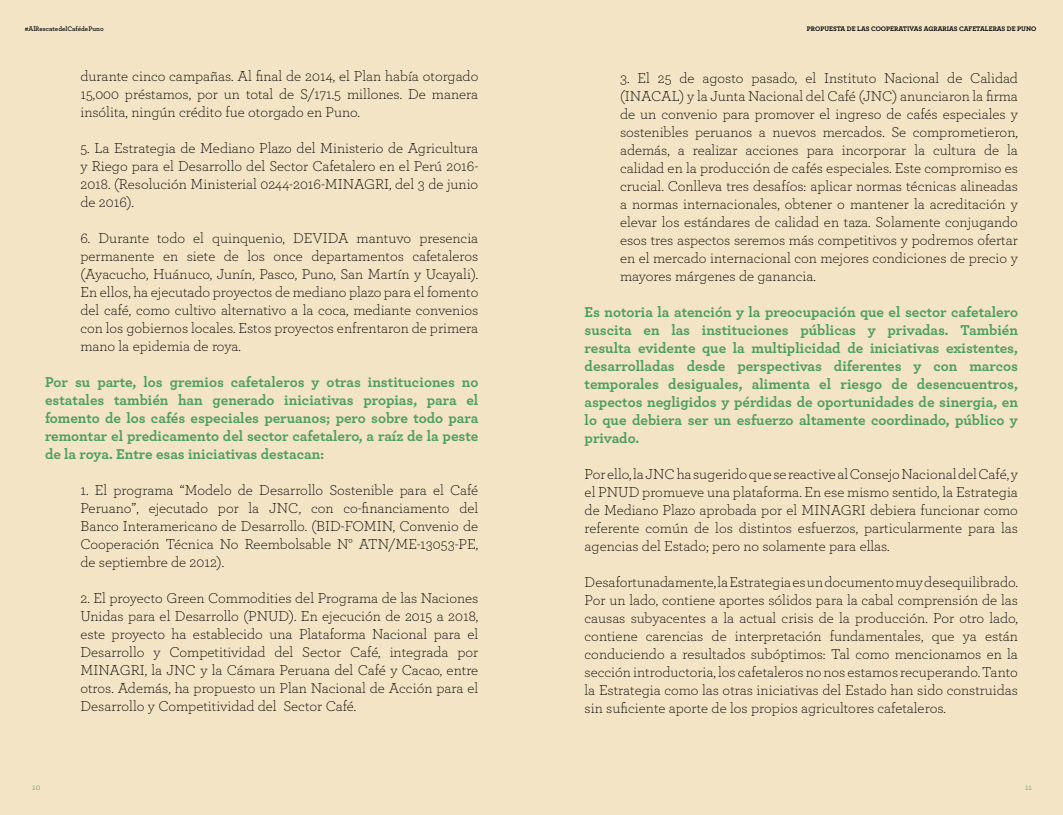
<style>
.page{position:relative;width:1063px;height:815px;background:#f2e4c5}
.page>*{position:absolute;margin:0;border:0;box-sizing:border-box;transform-origin:0 0}
.t1{font:300 15px/18px "Archer";color:#000;text-align:justify}
.t2{font:700 15px/18px "Archer";color:#4d9e61;text-align:justify}
.t3{font:8.75px "Archer";color:#4d9e61}
.t4{font:700 6.88px "Archer Pro";color:#000}
.t5{font:600 6.88px "Archer";color:#000}
</style>
<div class="page">
<p class="t5" style="left:25px;top:23px;width:80px">#AlRescatedelCafédePuno</p>
<p class="t1" style="left:80px;top:66px;width:399px">durante cinco campañas. Al final de 2014, el Plan había otorgado 15,000 préstamos, por un total de S/171.5 millones. De manera insólita, ningún crédito fue otorgado en Puno.</p>
<p class="t1" style="left:80px;top:138px;width:399px">5. La Estrategia de Mediano Plazo del Ministerio de Agricultura y Riego para el Desarrollo del Sector Cafetalero en el Perú 2016- 2018. (Resolución Ministerial 0244-2016-MINAGRI, del 3 de junio de 2016).</p>
<p class="t1" style="left:80px;top:228px;width:399px">6. Durante todo el quinquenio, DEVIDA mantuvo presencia permanente en siete de los once departamentos cafetaleros (Ayacucho, Huánuco, Junín, Pasco, Puno, San Martín y Ucayali).<br>En ellos, ha ejecutado proyectos de mediano plazo para el fomento del café, como cultivo alternativo a la coca, mediante convenios con los gobiernos locales. Estos proyectos enfrentaron de primera mano la epidemia de roya.</p>
<p class="t2" style="left:45px;top:372px;width:435px">Por su parte, los gremios cafetaleros y otras instituciones no estatales también han generado iniciativas propias, para el fomento de los cafés especiales peruanos; pero sobre todo para remontar el predicamento del sector cafetalero, a raíz de la peste de la roya. Entre esas iniciativas destacan:</p>
<p class="t1" style="left:80px;top:480px;width:399px">1. El programa “Modelo de Desarrollo Sostenible para el Café Peruano”, ejecutado por la JNC, con co-financiamento del Banco Interamericano de Desarrollo. (BID-FOMIN, Convenio de Cooperación Técnica No Reembolsable N° ATN/ME-13053-PE, de septiembre de 2012).</p>
<p class="t1" style="left:80px;top:588px;width:399px">2. El proyecto Green Commodities del Programa de las Naciones Unidas para el Desarrollo (PNUD). En ejecución de 2015 a 2018, este proyecto ha establecido una Plataforma Nacional para el Desarrollo y Competitividad del Sector Café, integrada por MINAGRI, la JNC y la Cámara Peruana del Café y Cacao, entre otros. Además, ha propuesto un Plan Nacional de Acción para el Desarrollo y Competitividad del Sector Café.</p>
<p class="t4" style="left:807px;top:23px;width:231px">PROPUESTA DE LAS COOPERATIVAS AGRARIAS CAFETALERAS DE PUNO</p>
<p class="t1" style="left:620px;top:68px;width:399px">3. El 25 de agosto pasado, el Instituto Nacional de Calidad (INACAL) y la Junta Nacional del Café (JNC) anunciaron la firma de un convenio para promover el ingreso de cafés especiales y sostenibles peruanos a nuevos mercados. Se comprometieron, además, a realizar acciones para incorporar la cultura de la calidad en la producción de cafés especiales. Este compromiso es crucial. Conlleva tres desafíos: aplicar normas técnicas alineadas a normas internacionales, obtener o mantener la acreditación y elevar los estándares de calidad en taza. Solamente conjugando esos tres aspectos seremos más competitivos y podremos ofertar en el mercado internacional con mejores condiciones de precio y mayores márgenes de ganancia.</p>
<p class="t2" style="left:585px;top:302px;width:435px">Es notoria la atención y la preocupación que el sector cafetalero suscita en las instituciones públicas y privadas. También resulta evidente que la multiplicidad de iniciativas existentes, desarrolladas desde perspectivas diferentes y con marcos temporales desiguales, alimenta el riesgo de desencuentros, aspectos negligidos y pérdidas de oportunidades de sinergia, en lo que debiera ser un esfuerzo altamente coordinado, público y privado.</p>
<p class="t1" style="left:585px;top:464px;width:435px">Por ello, la JNC ha sugerido que se reactive al Consejo Nacional del Café, y el PNUD promueve una plataforma. En ese mismo sentido, la Estrategia de Mediano Plazo aprobada por el MINAGRI debiera funcionar como referente común de los distintos esfuerzos, particularmente para las agencias del Estado; pero no solamente para ellas.</p>
<p class="t1" style="left:585px;top:572px;width:435px">Desafortunadamente, la Estrategia es un documento muy desequilibrado.<br>Por un lado, contiene aportes sólidos para la cabal comprensión de las causas subyacentes a la actual crisis de la producción. Por otro lado, contiene carencias de interpretación fundamentales, que ya están conduciendo a resultados subóptimos: Tal como mencionamos en la sección introductoria, los cafetaleros no nos estamos recuperando. Tanto la Estrategia como las otras iniciativas del Estado han sido construidas sin suficiente aporte de los propios agricultores cafetaleros.</p>
<p class="t3" style="left:32px;top:781px;width:10px">10</p>
<p class="t3" style="left:1025px;top:781px;width:8px">11</p>
</div>
